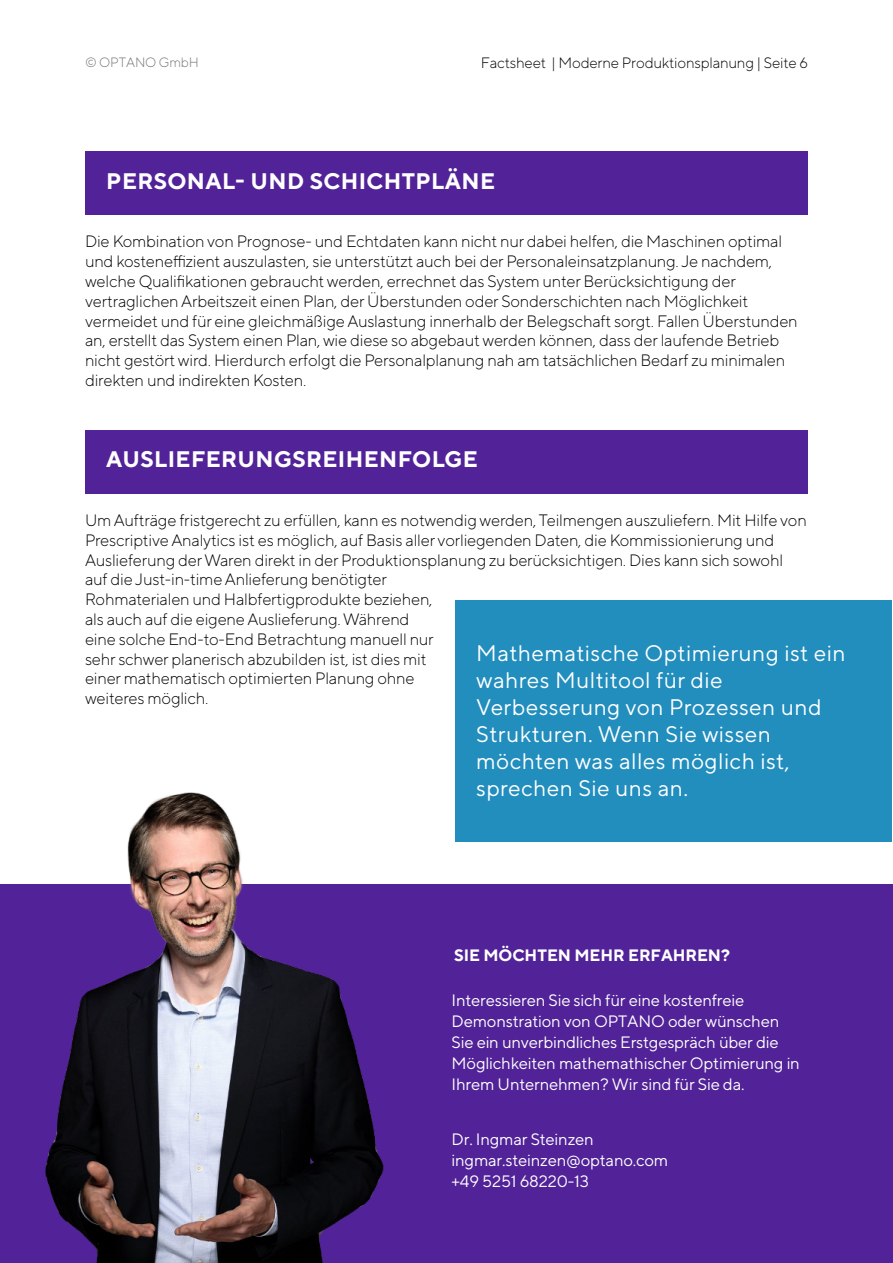
<style>
.page{position:relative;width:893px;height:1263px;background:#fff}
.page>*{position:absolute;margin:0;border:0;box-sizing:border-box;transform-origin:0 0}
.t1{font:22.5px/27px "TT Norms Pro";letter-spacing:.02em;color:#fff}
.t2{font:700 22.5px "TT Norms Pro";letter-spacing:.02em;color:#fff}
.t3{font:300 16.5px/19.8px "TT Norms Pro";letter-spacing:-.01em;color:#000}
.t4{font:16.5px/21px "TT Norms Pro";letter-spacing:-.01em;color:#fff}
.t5{font:700 16.5px "TT Norms Pro";color:#fff}
.t6{font:300 15px "TT Norms Pro";letter-spacing:-.01em;color:#000}
.t7{font:300 13.5px "TT Norms Pro";letter-spacing:-.01em;color:#747678}
</style>
<div class="page">
<div style="left:0;top:884px;width:893px;height:379px;background:#522398"></div>
<img style="left:46px;top:792px;width:337px;height:471px">
<div style="left:455px;top:600px;width:437px;height:241px;background:#228ebe"></div>
<div style="left:85px;top:430px;width:723px;height:63px;background:#522398"></div>
<div style="left:85px;top:152px;width:723px;height:63px;background:#522398"></div>
<p class="t7" style="left:85px;top:55px;width:115px">© OPTANO GmbH</p>
<p class="t6" style="left:481px;top:55px;width:329px">Factsheet | Moderne Produktionsplanung | Seite 6</p>
<h1 class="t2" style="left:106px;top:169px;width:390px">PERSONAL- UND SCHICHTPLÄNE</h1>
<p class="t3" style="left:85px;top:232px;width:714px">Die Kombination von Prognose- und Echtdaten kann nicht nur dabei helfen, die Maschinen optimal und kosteneffizient auszulasten, sie unterstützt auch bei der Personaleinsatzplanung. Je nachdem, welche Qualifikationen gebraucht werden, errechnet das System unter Berücksichtigung der vertraglichen Arbeitszeit einen Plan, der Überstunden oder Sonderschichten nach Möglichkeit vermeidet und für eine gleichmäßige Auslastung innerhalb der Belegschaft sorgt. Fallen Überstunden an, erstellt das System einen Plan, wie diese so abgebaut werden können, dass der laufende Betrieb nicht gestört wird. Hierdurch erfolgt die Personalplanung nah am tatsächlichen Bedarf zu minimalen direkten und indirekten Kosten.</p>
<h1 class="t2" style="left:106px;top:448px;width:373px">AUSLIEFERUNGSREIHENFOLGE</h1>
<p class="t3" style="left:85px;top:511px;width:723px">Um Aufträge fristgerecht zu erfüllen, kann es notwendig werden, Teilmengen auszuliefern. Mit Hilfe von Prescriptive Analytics ist es möglich, auf Basis aller vorliegenden Daten, die Kommissionierung und Auslieferung derWaren direkt in der Produktionsplanung zu berücksichtigen. Dies kann sich sowohl auf die Just-in-time Anlieferung benötigter<br>Rohmaterialen und Halbfertigprodukte beziehen,<br>als auch auf die eigene Auslieferung. Während<br>eine solche End-to-End Betrachtung manuell nur<br>sehr schwer planerisch abzubilden ist, ist dies mit<br>einer mathematisch optimierten Planung ohne<br>weiteres möglich.</p>
<h1 class="t1" style="left:476px;top:641px;width:371px">Mathematische Optimierung ist ein wahres Multitool für die<br>Verbesserung von Prozessen und<br>Strukturen. Wenn Sie wissen möchten was alles möglich ist, sprechen Sie uns an.</h1>
<p class="t5" style="left:454px;top:947px;width:277px">SIE MÖCHTEN MEHR ERFAHREN?</p>
<p class="t4" style="left:452px;top:990px;width:350px">Interessieren Sie sich für eine kostenfreie Demonstration von OPTANO oder wünschen Sie ein unverbindliches Erstgespräch über die Möglichkeiten mathemathischer Optimierung in Ihrem Unternehmen? Wir sind für Sie da.</p>
<p class="t4" style="left:452px;top:1129px;width:218px">Dr. Ingmar Steinzen ingmar.steinzen@optano.com +49 5251 68220-13</p>
</div>
